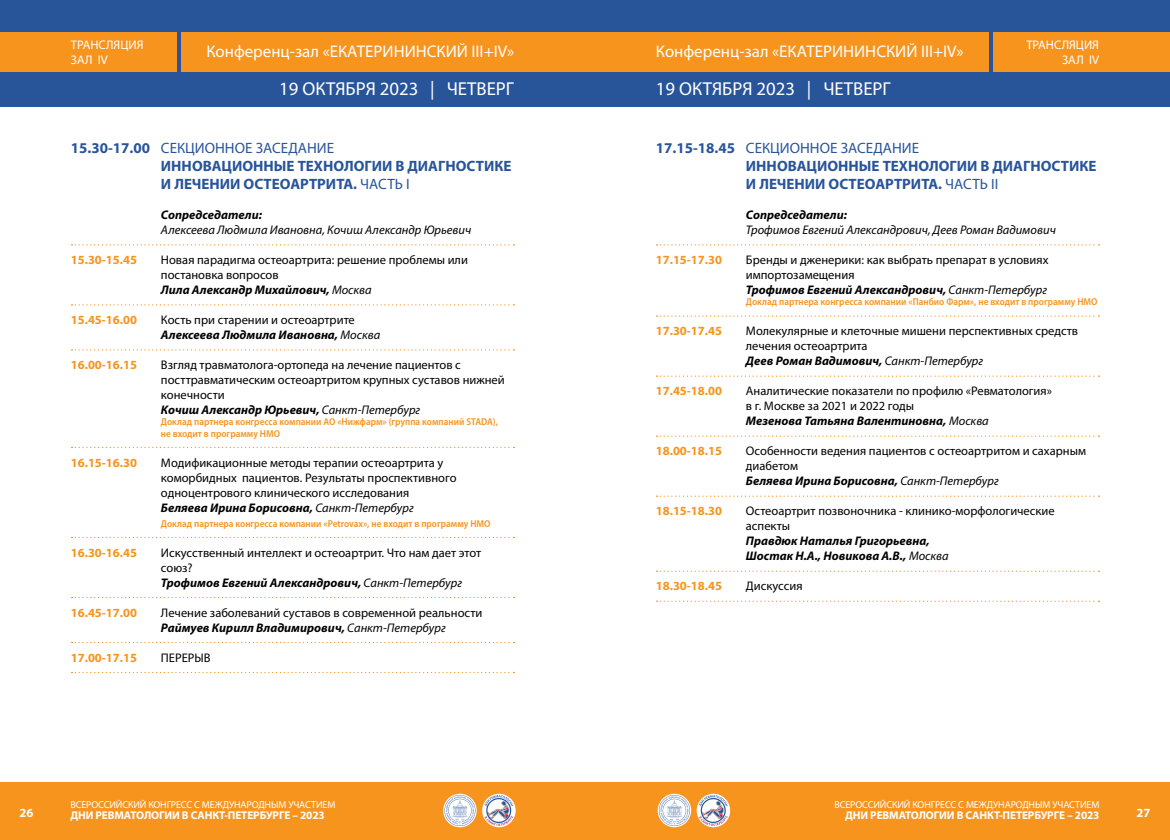
<style>
.page{position:relative;width:1170px;height:840px;background:#fff}
.page>*{position:absolute;margin:0;border:0;box-sizing:border-box;transform-origin:0 0}
.t1{font:18.75px "Myriad Pro";color:#fff}
.t2{font:16.88px "Myriad Pro";color:#fff}
.t3{font:700 15px/18px "Myriad Pro";color:#28549a}
.t4{font:12.5px/15px "Myriad Pro";color:#000}
.t5{font:700 12.5px "Myriad Pro";color:#f7941e}
.t6{font:italic 12.5px "Myriad Pro";color:#000}
.t7{font:italic 700 12.5px/15px "Myriad Pro";color:#000}
.t8{font:12.5px/15px "Myriad Pro";color:#fff}
.t9{font:700 12.5px "Myriad Pro";color:#fff}
.t10{font:700 11.25px "Myriad Pro";letter-spacing:-.01em;color:#fff}
.t11{font:600 semi-condensed 10px/11.2px "Myriad Pro";color:#f7941e}
.t12{font:10px "Myriad Pro";letter-spacing:-.01em;color:#fff}
.s1{font-weight:400}
.s2{font-weight:700;font-style:italic}
.s3{font-style:italic}
</style>
<div class="page">
<div style="left:0;top:0;width:1169px;height:106px;background:#28549a"></div>
<div style="left:0;top:782px;width:585px;height:58px;background:#f7941e"></div>
<div style="left:585px;top:782px;width:584px;height:58px;background:#f7941e"></div>
<svg style="left:696px;top:794px;width:34px;height:33px"></svg>
<svg style="left:699px;top:795px;width:28px;height:31px"></svg>
<svg style="left:657px;top:794px;width:34px;height:33px"></svg>
<svg style="left:659px;top:795px;width:31px;height:31px"></svg>
<svg style="left:482px;top:794px;width:33px;height:33px"></svg>
<svg style="left:484px;top:795px;width:29px;height:31px"></svg>
<svg style="left:443px;top:794px;width:33px;height:33px"></svg>
<svg style="left:444px;top:795px;width:31px;height:31px"></svg>
<svg style="left:71px;top:244px;width:443px;height:1px"></svg>
<svg style="left:71px;top:304px;width:443px;height:1px"></svg>
<svg style="left:71px;top:349px;width:443px;height:1px"></svg>
<svg style="left:71px;top:447px;width:443px;height:1px"></svg>
<svg style="left:71px;top:537px;width:443px;height:1px"></svg>
<svg style="left:71px;top:597px;width:443px;height:1px"></svg>
<svg style="left:71px;top:642px;width:443px;height:1px"></svg>
<svg style="left:71px;top:672px;width:443px;height:1px"></svg>
<svg style="left:656px;top:244px;width:443px;height:1px"></svg>
<svg style="left:656px;top:315px;width:443px;height:2px"></svg>
<svg style="left:656px;top:375px;width:443px;height:2px"></svg>
<svg style="left:656px;top:435px;width:443px;height:2px"></svg>
<svg style="left:656px;top:495px;width:443px;height:2px"></svg>
<svg style="left:656px;top:570px;width:443px;height:2px"></svg>
<svg style="left:656px;top:600px;width:443px;height:2px"></svg>
<div style="left:585px;top:32px;width:402px;height:40px;background:#f7941e"></div>
<div style="left:182px;top:32px;width:403px;height:40px;background:#f7941e"></div>
<div style="left:992px;top:32px;width:177px;height:40px;background:#f7941e"></div>
<div style="left:0;top:32px;width:177px;height:40px;background:#f7941e"></div>
<p class="t8" style="left:71px;top:37px;width:74px">ТРАНСЛЯЦИЯ<br>ЗАЛ IV</p>
<p class="t8" style="left:1026px;top:37px;width:74px;text-align:right">ТРАНСЛЯЦИЯ<br>ЗАЛ IV</p>
<h2 class="t2" style="left:206px;top:41px;width:309px">Конференц-зал «ЕКАТЕРИНИНСКИЙ III+IV»</h2>
<h2 class="t2" style="left:656px;top:41px;width:309px">Конференц-зал «ЕКАТЕРИНИНСКИЙ III+IV»</h2>
<h1 class="t1" style="left:279px;top:77px;width:236px">19 ОКТЯБРЯ 2023 | ЧЕТВЕРГ</h1>
<h1 class="t1" style="left:656px;top:77px;width:236px">19 ОКТЯБРЯ 2023 | ЧЕТВЕРГ</h1>
<p class="t3" style="left:161px;top:138px;width:352px;text-indent:-90px">15.30-17.00 <span class="s1">СЕКЦИОННОЕ ЗАСЕДАНИЕ<br></span>ИННОВАЦИОННЫЕ ТЕХНОЛОГИИ В ДИАГНОСТИКЕ<br>И ЛЕЧЕНИИ ОСТЕОАРТРИТА. <span class="s1">ЧАСТЬ I</span></p>
<p class="t7" style="left:161px;top:207px;width:102px">Сопредседатели:</p>
<p class="t6" style="left:161px;top:222px;width:312px">Алексеева Людмила Ивановна, Кочиш Александр Юрьевич</p>
<p class="t5" style="left:71px;top:252px;width:68px">15.30-15.45</p>
<p class="t4" style="left:161px;top:252px;width:308px">Новая парадигма остеоартрита: решение проблемы или постановка вопросов<br><span class="s2">Лила Александр Михайлович,</span> <span class="s3">Москва</span></p>
<p class="t5" style="left:71px;top:312px;width:68px">15.45-16.00</p>
<p class="t4" style="left:161px;top:312px;width:221px">Кость при старении и остеоартрите<br><span class="s2">Алексеева Людмила Ивановна,</span> <span class="s3">Москва</span></p>
<p class="t5" style="left:71px;top:357px;width:68px">16.00-16.15</p>
<p class="t4" style="left:161px;top:357px;width:345px">Взгляд травматолога-ортопеда на лечение пациентов с посттравматическим остеоартритом крупных суставов нижней конечности<br><span class="s2">Кочиш Александр Юрьевич,</span> <span class="s3">Санкт-Петербург</span></p>
<p class="t11" style="left:161px;top:416px;width:338px">Доклад партнера конгресса компании АО «Нижфарм» (группа компаний STADA), не входит в программу НМО</p>
<p class="t5" style="left:71px;top:454px;width:68px">16.15-16.30</p>
<p class="t4" style="left:161px;top:455px;width:297px">Модификационные методы терапии остеоартрита у коморбидных пациентов. Результаты проспективного одноцентрового клинического исследования <span class="s2">Беляева Ирина Борисовна,</span> <span class="s3">Санкт-Петербург</span></p>
<p class="t11" style="left:161px;top:518px;width:331px">Доклад партнера конгресса компании «Petrovax», не входит в программу НМО</p>
<p class="t5" style="left:71px;top:544px;width:68px">16.30-16.45</p>
<p class="t4" style="left:161px;top:545px;width:322px">Искусственный интеллект и остеоартрит. Что нам дает этот союз?<br><span class="s2">Трофимов Евгений Александрович,</span> <span class="s3">Санкт-Петербург</span></p>
<p class="t5" style="left:71px;top:604px;width:68px">16.45-17.00</p>
<p class="t4" style="left:161px;top:605px;width:323px">Лечение заболеваний суставов в современной реальности<br><span class="s2">Раймуев Кирилл Владимирович,</span> <span class="s3">Санкт-Петербург</span></p>
<p class="t5" style="left:71px;top:649px;width:68px">17.00-17.15</p>
<p class="t4" style="left:161px;top:650px;width:51px">ПЕРЕРЫВ</p>
<p class="t3" style="left:746px;top:138px;width:352px;text-indent:-90px">17.15-18.45 <span class="s1">СЕКЦИОННОЕ ЗАСЕДАНИЕ<br></span>ИННОВАЦИОННЫЕ ТЕХНОЛОГИИ В ДИАГНОСТИКЕ<br>И ЛЕЧЕНИИ ОСТЕОАРТРИТА. <span class="s1">ЧАСТЬ II</span></p>
<p class="t7" style="left:746px;top:207px;width:102px">Сопредседатели:</p>
<p class="t6" style="left:746px;top:222px;width:311px">Трофимов Евгений Александрович, Деев Роман Вадимович</p>
<p class="t5" style="left:656px;top:252px;width:68px">17.15-17.30</p>
<p class="t4" style="left:746px;top:252px;width:304px">Бренды и дженерики: как выбрать препарат в условиях импортозамещения<br><span class="s2">Трофимов Евгений Александрович,</span> <span class="s3">Санкт-Петербург</span></p>
<p class="t11" style="left:746px;top:296px;width:353px">Доклад партнера конгресса компании «Панбио Фарм», не входит в программу НМО</p>
<p class="t5" style="left:656px;top:323px;width:68px">17.30-17.45</p>
<p class="t4" style="left:746px;top:323px;width:334px">Молекулярные и клеточные мишени перспективных средств лечения остеоартрита<br><span class="s2">Деев Роман Вадимович,</span> <span class="s3">Санкт-Петербург</span></p>
<p class="t5" style="left:656px;top:383px;width:68px">17.45-18.00</p>
<p class="t4" style="left:746px;top:383px;width:307px">Аналитические показатели по профилю «Ревматология» в г. Москве за 2021 и 2022 годы<br><span class="s2">Мезенова Татьяна Валентиновна,</span> <span class="s3">Москва</span></p>
<p class="t5" style="left:656px;top:443px;width:68px">18.00-18.15</p>
<p class="t4" style="left:746px;top:443px;width:341px">Особенности ведения пациентов с остеоартритом и сахарным диабетом<br><span class="s2">Беляева Ирина Борисовна,</span> <span class="s3">Санкт-Петербург</span></p>
<p class="t5" style="left:656px;top:503px;width:68px">18.15-18.30</p>
<p class="t4" style="left:746px;top:503px;width:310px">Остеоартрит позвоночника - клинико-морфологические аспекты</p>
<p class="t7" style="left:746px;top:533px;width:204px">Правдюк Наталья Григорьевна,<br>Шостак Н.А., Новикова А.В., <span class="s1">Москва</span></p>
<p class="t5" style="left:656px;top:578px;width:68px">18.30-18.45</p>
<p class="t4" style="left:746px;top:578px;width:58px">Дискуссия</p>
<p class="t9" style="left:19px;top:805px;width:15px">26</p>
<p class="t12" style="left:70px;top:798px;width:266px">ВСЕРОССИЙСКИЙ КОНГРЕСС С МЕЖДУНАРОДНЫМ УЧАСТИЕМ</p>
<p class="t10" style="left:70px;top:808px;width:256px">ДНИ РЕВМАТОЛОГИИ В САНКТ-ПЕТЕРБУРГЕ – 2023</p>
<p class="t12" style="left:834px;top:798px;width:266px">ВСЕРОССИЙСКИЙ КОНГРЕСС С МЕЖДУНАРОДНЫМ УЧАСТИЕМ</p>
<p class="t10" style="left:845px;top:808px;width:256px">ДНИ РЕВМАТОЛОГИИ В САНКТ-ПЕТЕРБУРГЕ – 2023</p>
<p class="t9" style="left:1136px;top:805px;width:15px">27</p>
</div>
